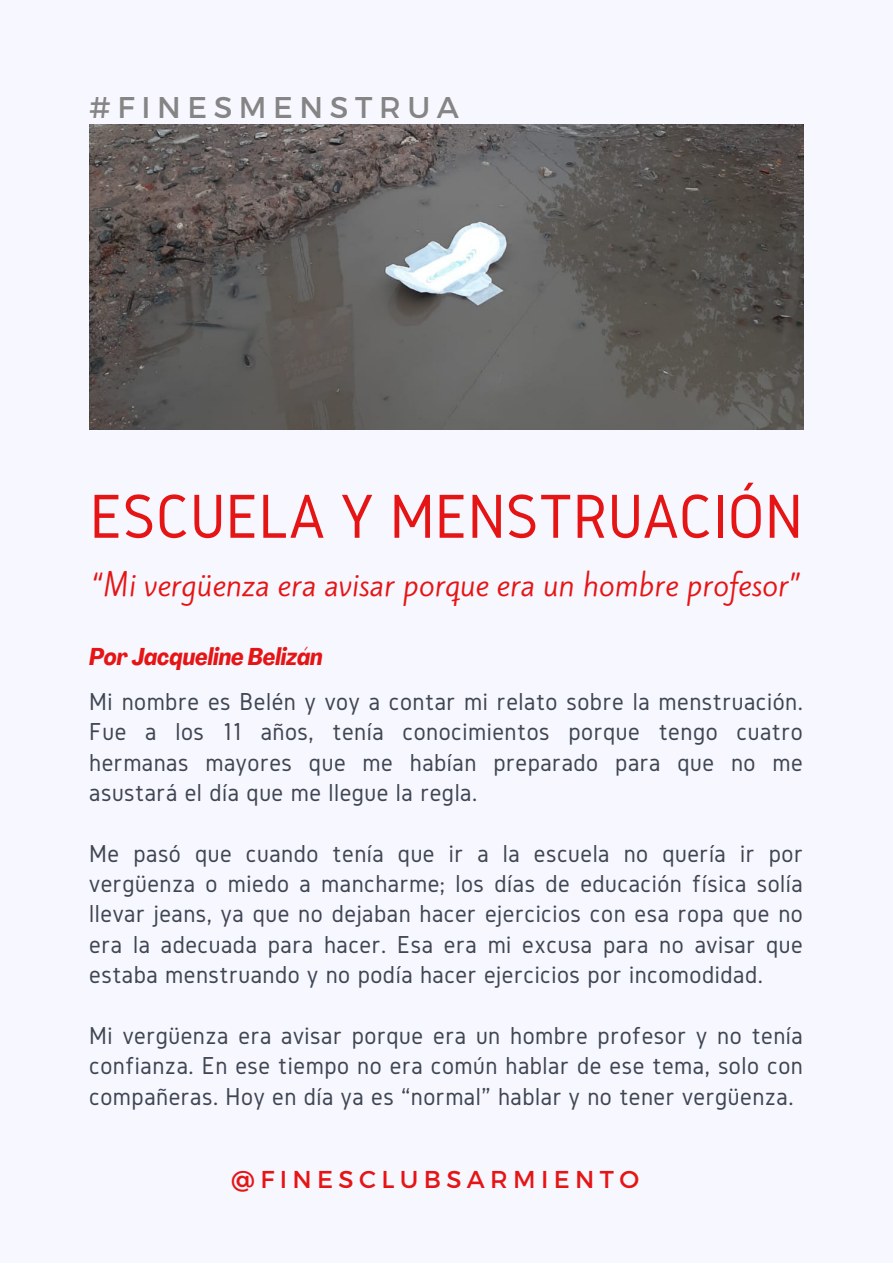
<style>
.page{position:relative;width:893px;height:1264px;background:#fff}
.page>*{position:absolute;margin:0;border:0;box-sizing:border-box;transform-origin:0 0}
.t1{font:64.5px "Gidole";color:#e61515}
.t2{font:30px "Montserrat";letter-spacing:.22em;color:#858585}
.t3{font:28.65px "Kite One";color:#e61515}
.t4{font:25.5px/30.3px "Gidole";letter-spacing:.02em;color:#3f4652;text-align:justify}
.t5{font:24.3px "Montserrat";letter-spacing:.22em;color:#e61515}
.t6{font:italic 700 condensed 24px "Agrandir";color:#e61515}
</style>
<div class="page">
<div style="left:0;top:0;width:892px;height:1262px;background:#f7f7ff"></div>
<img style="left:89px;top:125px;width:714px;height:304px">
<p class="t2" style="left:89px;top:88px;width:371px">#FINESMENSTRUA</p>
<p class="t1" style="left:90px;top:481px;width:714px">ESCUELA Y MENSTRUACIÓN</p>
<p class="t3" style="left:93px;top:564px;width:709px">“Mi vergüenza era avisar porque era un hombre profesor”</p>
<p class="t6" style="left:89px;top:646px;width:235px">Por Jacqueline Belizán</p>
<p class="t4" style="left:89px;top:685px;width:715px">Mi nombre es Belén y voy a contar mi relato sobre la menstruación.<br>Fue a los 11 años, tenía conocimientos porque tengo cuatro hermanas mayores que me habían preparado para que no me asustará el día que me llegue la regla.</p>
<p class="t4" style="left:89px;top:837px;width:715px">Me pasó que cuando tenía que ir a la escuela no quería ir por vergüenza o miedo a mancharme; los días de educación física solía llevar jeans, ya que no dejaban hacer ejercicios con esa ropa que no era la adecuada para hacer. Esa era mi excusa para no avisar que estaba menstruando y no podía hacer ejercicios por incomodidad.</p>
<p class="t4" style="left:89px;top:1019px;width:715px">Mi vergüenza era avisar porque era un hombre profesor y no tenía confianza. En ese tiempo no era común hablar de ese tema, solo con compañeras. Hoy en día ya es “normal” hablar y no tener vergüenza.</p>
<p class="t5" style="left:231px;top:1163px;width:409px">@FINESCLUBSARMIENTO</p>
</div>
